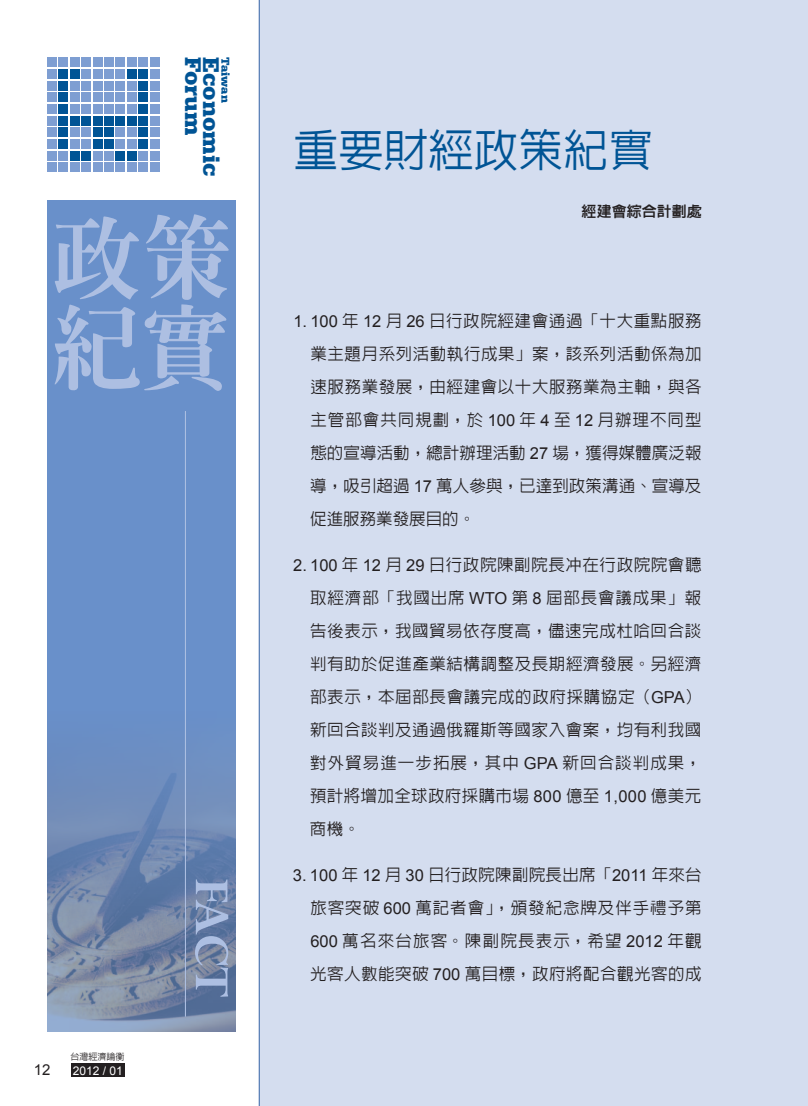
<style>
.page{position:relative;width:808px;height:1106px;background:#fff}
.page>*{position:absolute;margin:0;border:0;box-sizing:border-box;transform-origin:0 0}
.t1{font:800 90px/90px "Inn Ming";color:#adbfe2}
.t2{font:700 54px "Perpetua";color:#adbfe2}
.t3{font:500 45px "Lin Gothic";color:#005495}
.t4{font:900 24px "Serifa BT";color:#005495}
.t5{font:500 16.5px/33px "Lin Gothic";letter-spacing:.03em;color:#231f20;text-align:justify}
.t6{font:15px "Lin Gothic Extra";color:#231f20}
.t7{font:15px "Arial";color:#231f20}
.t8{font:12px "Arial";color:#fff}
.t9{font:900 12px "Serifa BT";color:#005495}
.t10{font:500 9px "Lin Gothic";color:#231f20}
.s1{font-family:"Arial";font-weight:400}
.s2{font-family:"Hiragino Sans GB W3";font-weight:400}
</style>
<div class="page">
<div style="left:47px;top:57px;width:10px;height:10px;background:#7e9ed2"></div>
<div style="left:47px;top:69px;width:10px;height:10px;background:#7e9ed2"></div>
<div style="left:47px;top:81px;width:10px;height:9px;background:#7e9ed2"></div>
<div style="left:47px;top:92px;width:10px;height:10px;background:#7e9ed2"></div>
<div style="left:47px;top:104px;width:10px;height:10px;background:#7e9ed2"></div>
<div style="left:47px;top:116px;width:10px;height:10px;background:#7e9ed2"></div>
<div style="left:47px;top:127px;width:10px;height:10px;background:#7e9ed2"></div>
<div style="left:47px;top:139px;width:10px;height:10px;background:#7e9ed2"></div>
<div style="left:47px;top:151px;width:10px;height:10px;background:#7e9ed2"></div>
<div style="left:47px;top:162px;width:10px;height:10px;background:#7e9ed2"></div>
<div style="left:58px;top:57px;width:10px;height:10px;background:#7e9ed2"></div>
<div style="left:58px;top:69px;width:10px;height:10px;background:#005495"></div>
<div style="left:58px;top:81px;width:10px;height:9px;background:#005495"></div>
<div style="left:58px;top:92px;width:10px;height:10px;background:#005495"></div>
<div style="left:58px;top:104px;width:10px;height:10px;background:#005495"></div>
<div style="left:58px;top:116px;width:10px;height:10px;background:#005495"></div>
<div style="left:58px;top:127px;width:10px;height:10px;background:#005495"></div>
<div style="left:58px;top:139px;width:10px;height:10px;background:#005495"></div>
<div style="left:58px;top:151px;width:10px;height:10px;background:#7e9ed2"></div>
<div style="left:58px;top:162px;width:10px;height:10px;background:#7e9ed2"></div>
<div style="left:70px;top:57px;width:10px;height:10px;background:#7e9ed2"></div>
<div style="left:70px;top:69px;width:10px;height:10px;background:#005495"></div>
<div style="left:70px;top:81px;width:10px;height:9px;background:#7e9ed2"></div>
<div style="left:70px;top:92px;width:10px;height:10px;background:#7e9ed2"></div>
<div style="left:70px;top:104px;width:10px;height:10px;background:#7e9ed2"></div>
<div style="left:70px;top:116px;width:10px;height:10px;background:#005495"></div>
<div style="left:70px;top:127px;width:10px;height:10px;background:#7e9ed2"></div>
<div style="left:70px;top:139px;width:10px;height:10px;background:#7e9ed2"></div>
<div style="left:70px;top:151px;width:10px;height:10px;background:#005495"></div>
<div style="left:70px;top:162px;width:10px;height:10px;background:#7e9ed2"></div>
<div style="left:81px;top:57px;width:10px;height:10px;background:#7e9ed2"></div>
<div style="left:81px;top:69px;width:10px;height:10px;background:#7e9ed2"></div>
<div style="left:81px;top:81px;width:10px;height:9px;background:#7e9ed2"></div>
<div style="left:81px;top:92px;width:10px;height:10px;background:#7e9ed2"></div>
<div style="left:81px;top:104px;width:10px;height:10px;background:#7e9ed2"></div>
<div style="left:81px;top:116px;width:10px;height:10px;background:#005495"></div>
<div style="left:81px;top:127px;width:10px;height:10px;background:#7e9ed2"></div>
<div style="left:81px;top:139px;width:10px;height:10px;background:#7e9ed2"></div>
<div style="left:81px;top:151px;width:10px;height:10px;background:#005495"></div>
<div style="left:81px;top:162px;width:10px;height:10px;background:#7e9ed2"></div>
<div style="left:93px;top:57px;width:9px;height:10px;background:#7e9ed2"></div>
<div style="left:93px;top:69px;width:9px;height:10px;background:#7e9ed2"></div>
<div style="left:93px;top:81px;width:9px;height:9px;background:#7e9ed2"></div>
<div style="left:93px;top:92px;width:9px;height:10px;background:#7e9ed2"></div>
<div style="left:93px;top:104px;width:9px;height:10px;background:#7e9ed2"></div>
<div style="left:93px;top:116px;width:9px;height:10px;background:#005495"></div>
<div style="left:93px;top:127px;width:9px;height:10px;background:#005495"></div>
<div style="left:93px;top:139px;width:9px;height:10px;background:#005495"></div>
<div style="left:93px;top:151px;width:9px;height:10px;background:#7e9ed2"></div>
<div style="left:93px;top:162px;width:9px;height:10px;background:#7e9ed2"></div>
<div style="left:104px;top:57px;width:10px;height:10px;background:#7e9ed2"></div>
<div style="left:104px;top:69px;width:10px;height:10px;background:#7e9ed2"></div>
<div style="left:104px;top:81px;width:10px;height:9px;background:#7e9ed2"></div>
<div style="left:104px;top:92px;width:10px;height:10px;background:#7e9ed2"></div>
<div style="left:104px;top:104px;width:10px;height:10px;background:#7e9ed2"></div>
<div style="left:104px;top:116px;width:10px;height:10px;background:#005495"></div>
<div style="left:104px;top:127px;width:10px;height:10px;background:#005495"></div>
<div style="left:104px;top:139px;width:10px;height:10px;background:#005495"></div>
<div style="left:104px;top:151px;width:10px;height:10px;background:#7e9ed2"></div>
<div style="left:104px;top:162px;width:10px;height:10px;background:#7e9ed2"></div>
<div style="left:116px;top:57px;width:9px;height:10px;background:#7e9ed2"></div>
<div style="left:116px;top:69px;width:9px;height:10px;background:#7e9ed2"></div>
<div style="left:116px;top:81px;width:9px;height:9px;background:#7e9ed2"></div>
<div style="left:116px;top:92px;width:9px;height:10px;background:#7e9ed2"></div>
<div style="left:116px;top:104px;width:9px;height:10px;background:#7e9ed2"></div>
<div style="left:116px;top:116px;width:9px;height:10px;background:#005495"></div>
<div style="left:116px;top:127px;width:9px;height:10px;background:#7e9ed2"></div>
<div style="left:116px;top:139px;width:9px;height:10px;background:#7e9ed2"></div>
<div style="left:116px;top:151px;width:9px;height:10px;background:#005495"></div>
<div style="left:116px;top:162px;width:9px;height:10px;background:#7e9ed2"></div>
<div style="left:127px;top:57px;width:10px;height:10px;background:#7e9ed2"></div>
<div style="left:127px;top:69px;width:10px;height:10px;background:#005495"></div>
<div style="left:127px;top:81px;width:10px;height:9px;background:#7e9ed2"></div>
<div style="left:127px;top:92px;width:10px;height:10px;background:#7e9ed2"></div>
<div style="left:127px;top:104px;width:10px;height:10px;background:#7e9ed2"></div>
<div style="left:127px;top:116px;width:10px;height:10px;background:#005495"></div>
<div style="left:127px;top:127px;width:10px;height:10px;background:#7e9ed2"></div>
<div style="left:127px;top:139px;width:10px;height:10px;background:#7e9ed2"></div>
<div style="left:127px;top:151px;width:10px;height:10px;background:#005495"></div>
<div style="left:127px;top:162px;width:10px;height:10px;background:#7e9ed2"></div>
<div style="left:138px;top:57px;width:10px;height:10px;background:#7e9ed2"></div>
<div style="left:138px;top:69px;width:10px;height:10px;background:#005495"></div>
<div style="left:138px;top:81px;width:10px;height:9px;background:#005495"></div>
<div style="left:138px;top:92px;width:10px;height:10px;background:#005495"></div>
<div style="left:138px;top:104px;width:10px;height:10px;background:#005495"></div>
<div style="left:138px;top:116px;width:10px;height:10px;background:#005495"></div>
<div style="left:138px;top:127px;width:10px;height:10px;background:#005495"></div>
<div style="left:138px;top:139px;width:10px;height:10px;background:#005495"></div>
<div style="left:138px;top:151px;width:10px;height:10px;background:#7e9ed2"></div>
<div style="left:138px;top:162px;width:10px;height:10px;background:#7e9ed2"></div>
<div style="left:150px;top:57px;width:10px;height:10px;background:#7e9ed2"></div>
<div style="left:150px;top:69px;width:10px;height:10px;background:#7e9ed2"></div>
<div style="left:150px;top:81px;width:10px;height:9px;background:#7e9ed2"></div>
<div style="left:150px;top:92px;width:10px;height:10px;background:#7e9ed2"></div>
<div style="left:150px;top:104px;width:10px;height:10px;background:#7e9ed2"></div>
<div style="left:150px;top:116px;width:10px;height:10px;background:#7e9ed2"></div>
<div style="left:150px;top:127px;width:10px;height:10px;background:#7e9ed2"></div>
<div style="left:150px;top:139px;width:10px;height:10px;background:#7e9ed2"></div>
<div style="left:150px;top:151px;width:10px;height:10px;background:#7e9ed2"></div>
<div style="left:150px;top:162px;width:10px;height:10px;background:#7e9ed2"></div>
<div style="left:259px;top:0;width:549px;height:1106px;background:#d4ddef"></div>
<div style="left:47px;top:200px;width:188px;height:831px;background:#6990ca"></div>
<img style="left:47px;top:763px;width:188px;height:268px">
<hr style="left:185px;top:411px;width:1px;height:605px;background:#adbfe2">
<hr style="left:259px;top:0;width:1px;height:1106px;background:#5d82b7">
<div style="left:71px;top:1063px;width:54px;height:13px;background:#231f20"></div>
<h3 class="t4" style="left:208px;top:57px;width:80px;rotate:90deg">Forum</h3>
<h3 class="t4" style="left:226px;top:57px;width:120px;rotate:90deg">Economic</h3>
<p class="t9" style="left:233px;top:57px;width:47px;rotate:90deg">Taiwan</p>
<h1 class="t1" style="left:52px;top:213px;width:181px">政策紀實</h1>
<p class="t10" style="left:71px;top:1052px;width:55px">台灣經濟論衡</p>
<p class="t7" style="left:34px;top:1059px;width:18px">12</p>
<p class="t8" style="left:73px;top:1062px;width:52px">2012 / 01</p>
<h2 class="t2" style="left:245px;top:877px;width:122px;rotate:90deg">FACT</h2>
<h3 class="t3" style="left:293px;top:127px;width:361px">重要財經政策紀實</h3>
<p class="t6" style="left:582px;top:204px;width:121px">經建會綜合計劃處</p>
<p class="t5" style="left:310px;top:304px;width:393px;text-indent:-17px"><span class="s1">1. 100</span> 年 <span class="s1">12</span> 月 <span class="s1">26</span> 日行政院經建會通過「十大重點服務業主題月系列活動執行成果」案，該系列活動係為加速服務業發展，由經建會以十大服務業為主軸，與各主管部會共同規劃，於 <span class="s1">100</span> 年 <span class="s1">4</span> 至 <span class="s1">12</span> 月辦理不同型態的宣導活動，總計辦理活動 <span class="s1">27</span> 場，獲得媒體廣泛報導，吸引超過 <span class="s1">17</span> 萬人參與，已達到政策溝通、宣導及促進服務業發展目的。</p>
<p class="t5" style="left:310px;top:548px;width:393px;text-indent:-17px"><span class="s1">2. 100</span> 年 <span class="s1">12</span> 月 <span class="s1">29</span> 日行政院陳副院長<span class="s2">冲</span>在行政院院會聽取經濟部「我國出席 <span class="s1">WTO</span> 第 <span class="s1">8</span> 屆部長會議成果」報告後表示，我國貿易依存度高，儘速完成杜哈回合談判有助於促進產業結構調整及長期經濟發展。另經濟部表示，本屆部長會議完成的政府採購協定（<span class="s1">GPA</span>）新回合談判及通過俄羅斯等國家入會案，均有利我國對外貿易進一步拓展，其中 <span class="s1">GPA</span> 新回合談判成果，預計將增加全球政府採購市場 <span class="s1">800</span> 億至 <span class="s1">1,000</span> 億美元商機。</p>
<p class="t5" style="left:310px;top:858px;width:393px;text-indent:-17px"><span class="s1">3. 100</span> 年 <span class="s1">12</span> 月 <span class="s1">30</span> 日行政院陳副院長出席「<span class="s1">2011</span> 年來台旅客突破 <span class="s1">600</span> 萬記者會」，頒發紀念牌及伴手禮予第<span class="s1">600</span> 萬名來台旅客。陳副院長表示，希望 <span class="s1">2012</span> 年觀光客人數能突破 <span class="s1">700</span> 萬目標，政府將配合觀光客的成</p>
</div>
